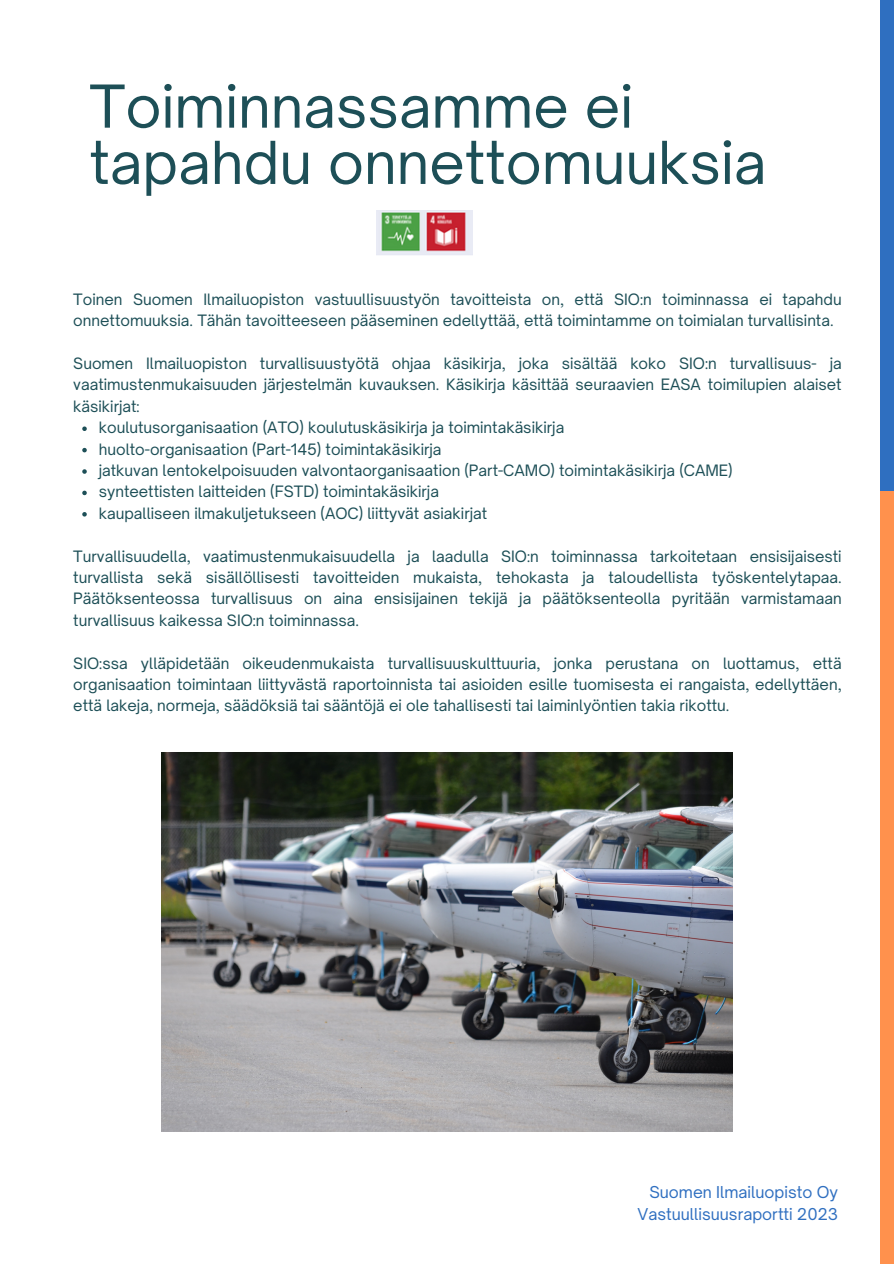
<style>
.page{position:relative;width:894px;height:1264px;background:#fff}
.page>*{position:absolute;margin:0;border:0;box-sizing:border-box;transform-origin:0 0}
.t1{font:56.55px/56.2px "Open Sauce One";color:#1d4f57}
.t2{font:15.6px "Open Sauce One";color:#2f6fc0}
.t3{font:15px/21.3px "Open Sauce One";color:#1d4f57;text-align:justify}
</style>
<div class="page">
<div style="left:880px;top:0;width:13px;height:491px;background:#2f6fc0"></div>
<div style="left:880px;top:491px;width:13px;height:772px;background:#ff914d"></div>
<img style="left:376px;top:210px;width:96px;height:45px">
<img style="left:161px;top:753px;width:571px;height:378px">
<svg style="left:82px;top:426px;width:5px;height:5px"></svg>
<svg style="left:82px;top:448px;width:5px;height:4px"></svg>
<svg style="left:82px;top:469px;width:5px;height:5px"></svg>
<svg style="left:82px;top:490px;width:5px;height:5px"></svg>
<svg style="left:82px;top:512px;width:5px;height:4px"></svg>
<p class="t1" style="left:89px;top:78px;width:678px">Toiminnassamme ei tapahdu onnettomuuksia</p>
<p class="t3" style="left:73px;top:288px;width:769px">Toinen Suomen Ilmailuopiston vastuullisuustyön tavoitteista on, että SIO:n toiminnassa ei tapahdu onnettomuuksia. Tähän tavoitteeseen pääseminen edellyttää, että toimintamme on toimialan turvallisinta.</p>
<p class="t3" style="left:73px;top:353px;width:769px">Suomen Ilmailuopiston turvallisuustyötä ohjaa käsikirja, joka sisältää koko SIO:n turvallisuus- ja vaatimustenmukaisuuden järjestelmän kuvauksen. Käsikirja käsittää seuraavien EASA toimilupien alaiset käsikirjat:</p>
<p class="t3" style="left:99px;top:417px;width:467px">koulutusorganisaation (ATO) koulutuskäsikirja ja toimintakäsikirja</p>
<p class="t3" style="left:99px;top:438px;width:344px">huolto-organisaation (Part-145) toimintakäsikirja</p>
<p class="t3" style="left:99px;top:459px;width:635px">jatkuvan lentokelpoisuuden valvontaorganisaation (Part-CAMO) toimintakäsikirja (CAME)</p>
<p class="t3" style="left:99px;top:481px;width:341px">synteettisten laitteiden (FSTD) toimintakäsikirja</p>
<p class="t3" style="left:99px;top:502px;width:390px">kaupalliseen ilmakuljetukseen (AOC) liittyvät asiakirjat</p>
<p class="t3" style="left:73px;top:545px;width:769px">Turvallisuudella, vaatimustenmukaisuudella ja laadulla SIO:n toiminnassa tarkoitetaan ensisijaisesti turvallista sekä sisällöllisesti tavoitteiden mukaista, tehokasta ja taloudellista työskentelytapaa.<br>Päätöksenteossa turvallisuus on aina ensisijainen tekijä ja päätöksenteolla pyritään varmistamaan turvallisuus kaikessa SIO:n toiminnassa.</p>
<p class="t3" style="left:73px;top:652px;width:769px">SIO:ssa ylläpidetään oikeudenmukaista turvallisuuskulttuuria, jonka perustana on luottamus, että organisaation toimintaan liittyvästä raportoinnista tai asioiden esille tuomisesta ei rangaista, edellyttäen, että lakeja, normeja, säädöksiä tai sääntöjä ei ole tahallisesti tai laiminlyöntien takia rikottu.</p>
<p class="t2" style="left:649px;top:1182px;width:190px">Suomen Ilmailuopisto Oy</p>
<p class="t2" style="left:637px;top:1204px;width:202px">Vastuullisuusraportti 2023</p>
</div>
